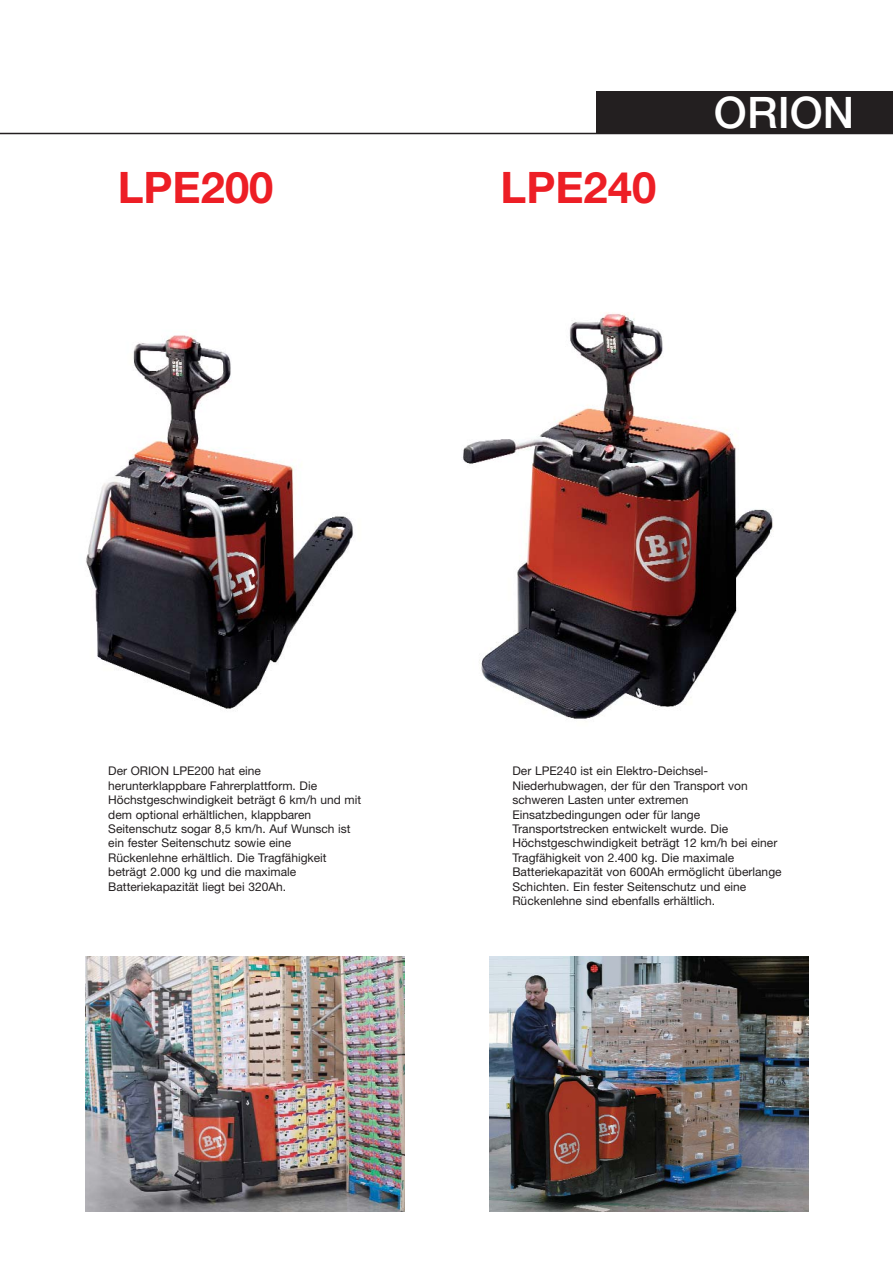
<style>
.page{position:relative;width:893px;height:1263px;background:#fff}
.page>*{position:absolute;margin:0;border:0;box-sizing:border-box;transform-origin:0 0}
.t1{font:700 43.5px "Helvetica Neue";color:#ed1e25}
.t2{font:500 43.5px "Helvetica Neue";color:#fff}
.t3{font:12px/14.4px "Helvetica Neue";color:#231f20}
</style>
<div class="page">
<div style="left:596px;top:91px;width:296px;height:43px;background:#231f20"></div>
<hr style="left:0;top:133px;width:892px;height:1px;background:#231f20">
<img style="left:489px;top:957px;width:319px;height:255px">
<img style="left:85px;top:957px;width:319px;height:255px">
<img style="left:86px;top:335px;width:268px;height:375px">
<img style="left:463px;top:313px;width:310px;height:406px">
<h1 class="t1" style="left:118px;top:172px;width:157px">LPE200</h1>
<h1 class="t1" style="left:500px;top:172px;width:157px">LPE240</h1>
<h1 class="t2" style="left:714px;top:97px;width:142px">ORION</h1>
<p class="t3" style="left:108px;top:765px;width:254px">Der ORION LPE200 hat eine herunterklappbare Fahrerplattform. Die Höchstgeschwindigkeit beträgt 6 km/h und mit dem optional erhältlichen, klappbaren Seitenschutz sogar 8,5 km/h. Auf Wunsch ist ein fester Seitenschutz sowie eine Rückenlehne erhältlich. Die Tragfähigkeit beträgt 2.000 kg und die maximale Batteriekapazität liegt bei 320Ah.</p>
<p class="t3" style="left:512px;top:765px;width:271px">Der LPE240 ist ein Elektro-Deichsel-Niederhubwagen, der für den Transport von schweren Lasten unter extremen Einsatzbedingungen oder für lange Transportstrecken entwickelt wurde. Die Höchstgeschwindigkeit beträgt 12 km/h bei einer Tragfähigkeit von 2.400 kg. Die maximale Batteriekapazität von 600Ah ermöglicht überlange Schichten. Ein fester Seitenschutz und eine Rückenlehne sind ebenfalls erhältlich.</p>
</div>
